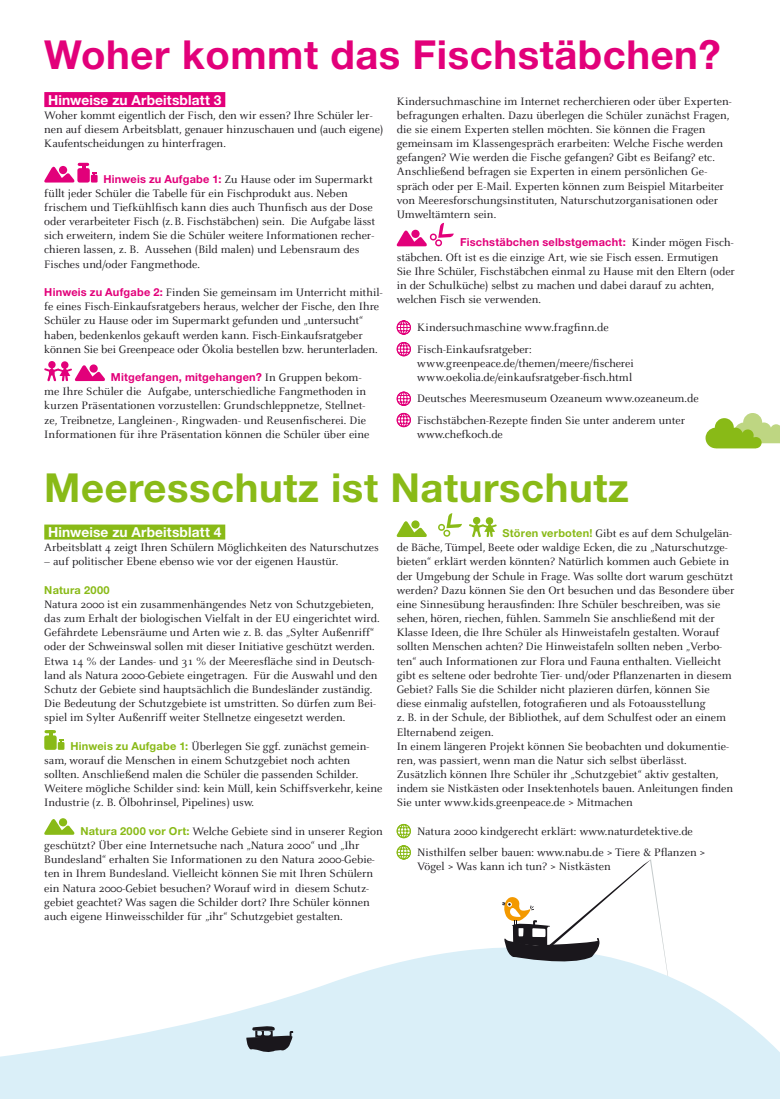
<style>
.page{position:relative;width:780px;height:1099px;background:#fff}
.page>*{position:absolute;margin:0;border:0;box-sizing:border-box;transform-origin:0 0}
.t1{font:700 40px "Helvetica Neue LT";letter-spacing:.015em;color:#e2007a}
.t2{font:700 40px "Helvetica Neue LT";letter-spacing:.015em;color:#89ba17}
.t3{font:700 13.75px "Helvetica Neue LT";letter-spacing:.01em;color:#fff}
.t4{font:11.88px/14.1px "Celeste";color:#1a171c}
.t5{font:700 11px "Helvetica Neue LT";letter-spacing:.02em;color:#e2007a}
.t6{font:700 11px "Helvetica Neue LT";letter-spacing:.025em;color:#89ba17}
.s1{font-family:"Helvetica Neue LT";font-weight:700;font-size:11px;color:#e2007a}
.s2{font-family:"Celeste";font-weight:400;font-size:11.88px;color:#1a171c}
.s3{font-family:"Helvetica Neue LT";font-weight:700;font-size:11px;color:#89ba17}
</style>
<div class="page">
<svg style="left:0;top:859px;width:780px;height:239px"></svg>
<svg style="left:501px;top:859px;width:186px;height:212px"></svg>
<div style="left:44px;top:524px;width:181px;height:15px;background:#89ba17"></div>
<div style="left:58px;top:742px;width:6px;height:7px;background:#89ba17"></div>
<div style="left:44px;top:735px;width:13px;height:14px;background:#89ba17;border-radius:2px"></div>
<svg style="left:46px;top:730px;width:18px;height:14px"></svg>
<svg style="left:44px;top:818px;width:31px;height:16px"></svg>
<div style="left:59px;top:818px;width:8px;height:8px;background:#89ba17;border-radius:50%"></div>
<svg style="left:469px;top:517px;width:27px;height:20px"></svg>
<svg style="left:438px;top:513px;width:24px;height:24px"></svg>
<svg style="left:396px;top:520px;width:31px;height:17px"></svg>
<div style="left:411px;top:520px;width:8px;height:8px;background:#89ba17;border-radius:50%"></div>
<svg style="left:396px;top:823px;width:15px;height:15px"></svg>
<svg style="left:396px;top:845px;width:15px;height:14px"></svg>
<div style="left:44px;top:92px;width:181px;height:15px;background:#e2007a"></div>
<svg style="left:44px;top:163px;width:53px;height:19px"></svg>
<svg style="left:44px;top:361px;width:61px;height:20px"></svg>
<div style="left:89px;top:364px;width:9px;height:8px;background:#e2007a;border-radius:50%"></div>
<svg style="left:396px;top:223px;width:57px;height:24px"></svg>
<svg style="left:396px;top:320px;width:15px;height:15px"></svg>
<svg style="left:396px;top:342px;width:15px;height:14px"></svg>
<svg style="left:396px;top:391px;width:15px;height:15px"></svg>
<svg style="left:396px;top:412px;width:15px;height:15px"></svg>
<svg style="left:246px;top:1024px;width:48px;height:31px"></svg>
<svg style="left:705px;top:413px;width:75px;height:35px"></svg>
<h1 class="t1" style="left:44px;top:30px;width:678px">Woher kommt das Fischstäbchen?</h1>
<p class="t3" style="left:48px;top:91px;width:175px">Hinweise zu Arbeitsblatt 3</p>
<p class="t4" style="left:44px;top:108px;width:340px">Woher kommt eigentlich der Fisch, den wir essen? Ihre Schüler ler&shy;nen auf diesem Arbeitsblatt, genauer hinzuschauen und (auch eigene)<br>Kaufentscheidungen zu hinterfragen.</p>
<p class="t4" style="left:44px;top:172px;width:332px;text-indent:59px"><span class="s1">Hinweis zu Aufgabe 1:</span> Zu Hause oder im Supermarkt füllt jeder Schüler die Tabelle für ein Fischprodukt aus. Neben frischem und Tiefkühlfisch kann dies auch Thunfisch aus der Dose oder verarbeiteter Fisch (z.B. Fischstäbchen) sein. Die Aufgabe lässt sich erweitern, indem Sie die Schüler weitere Informationen recher&shy;chieren lassen, z. B. Aussehen (Bild malen) und Lebensraum des Fisches und/oder Fangmethode.</p>
<p class="t4" style="left:44px;top:286px;width:339px"><span class="s1">Hinweis zu Aufgabe 2:</span> Finden Sie gemeinsam im Unterricht mithil&shy;fe eines Fisch-Einkaufsratgebers heraus, welcher der Fische, den Ihre Schüler zu Hause oder im Supermarkt gefunden und „untersucht“ haben, bedenkenlos gekauft werden kann. Fisch-Einkaufsratgeber können Sie bei Greenpeace oder Ökolia bestellen bzw. herunterladen.</p>
<p class="t5" style="left:111px;top:370px;width:252px">Mitgefangen, mitgehangen? <span class="s2">In Gruppen bekom-</span></p>
<p class="t4" style="left:44px;top:385px;width:327px">me Ihre Schüler die Aufgabe, unterschiedliche Fangmethoden in kurzen Präsentationen vorzustellen: Grundschleppnetze, Stellnet&shy;ze, Treibnetze, Langleinen-, Ringwaden- und Reusenfischerei. Die Informationen für ihre Präsentation können die Schüler über eine</p>
<p class="t4" style="left:396px;top:94px;width:336px">Kindersuchmaschine im Internet recherchieren oder über Experten&shy;befragungen erhalten. Dazu überlegen die Schüler zunächst Fragen, die sie einem Experten stellen möchten. Sie können die Fragen gemeinsam im Klassengespräch erarbeiten: Welche Fische werden gefangen? Wie werden die Fische gefangen? Gibt es Beifang? etc.<br>Anschließend befragen sie Experten in einem persönlichen Ge&shy;spräch oder per E-Mail. Experten können zum Beispiel Mitarbeiter von Meeresforschungsinstituten, Naturschutzorganisationen oder Umweltämtern sein.</p>
<p class="t5" style="left:460px;top:236px;width:275px">Fischstäbchen selbstgemacht: <span class="s2">Kinder mögen Fisch-</span></p>
<p class="t4" style="left:397px;top:250px;width:339px">stäbchen. Oft ist es die einzige Art, wie sie Fisch essen. Ermutigen Sie Ihre Schüler, Fischstäbchen einmal zu Hause mit den Eltern (oder in der Schulküche) selbst zu machen und dabei darauf zu achten, welchen Fisch sie verwenden.</p>
<p class="t4" style="left:417px;top:317px;width:193px;line-height:21.2px">Kindersuchmaschine www.fragfinn.de<br>Fisch-Einkaufsratgeber:</p>
<p class="t4" style="left:417px;top:356px;width:218px">www.greenpeace.de/themen/meere/fischerei www.oekolia.de/einkaufsratgeber-fisch.html</p>
<p class="t4" style="left:417px;top:388px;width:283px;line-height:21.2px">Deutsches Meeresmuseum Ozeaneum www.ozeaneum.de<br>Fischstäbchen-Rezepte finden Sie unter anderem unter</p>
<p class="t4" style="left:417px;top:427px;width:87px">www.chefkoch.de</p>
<h1 class="t2" style="left:44px;top:462px;width:586px">Meeresschutz ist Naturschutz</h1>
<p class="t3" style="left:48px;top:523px;width:175px">Hinweise zu Arbeitsblatt 4</p>
<p class="t4" style="left:44px;top:541px;width:336px">Arbeitsblatt 4 zeigt Ihren Schülern Möglichkeiten des Naturschutzes</p>
<p class="t4" style="left:44px;top:555px;width:295px">– auf politischer Ebene ebenso wie vor der eigenen Haustür.</p>
<p class="t6" style="left:44px;top:583px;width:67px">Natura 2000</p>
<p class="t4" style="left:44px;top:597px;width:337px">Natura 2000 ist ein zusammenhängendes Netz von Schutzgebieten, das zum Erhalt der biologischen Vielfalt in der EU eingerichtet wird.<br>Gefährdete Lebensräume und Arten wie z. B. das „Sylter Außenriff“ oder der Schweinswal sollen mit dieser Initiative geschützt werden.<br>Etwa 14 % der Landes- und 31 % der Meeresfläche sind in Deutsch&shy;land als Natura 2000-Gebiete eingetragen. Für die Auswahl und den Schutz der Gebiete sind hauptsächlich die Bundesländer zuständig.<br>Die Bedeutung der Schutzgebiete ist umstritten. So dürfen zum Bei&shy;spiel im Sylter Außenriff weiter Stellnetze eingesetzt werden.</p>
<p class="t4" style="left:44px;top:739px;width:339px;text-indent:26px"><span class="s3">Hinweis zu Aufgabe 1:</span> Überlegen Sie ggf. zunächst gemein&shy;sam, worauf die Menschen in einem Schutzgebiet noch achten sollten. Anschließend malen die Schüler die passenden Schilder.<br>Weitere mögliche Schilder sind: kein Müll, kein Schiffsverkehr, keine Industrie (z. B. Ölbohrinsel, Pipelines) usw.</p>
<p class="t4" style="left:44px;top:824px;width:340px;text-indent:36px"><span class="s3">Natura 2000 vor Ort:</span> Welche Gebiete sind in unserer Region geschützt? Über eine Internetsuche nach „Natura 2000“ und „Ihr Bundesland“ erhalten Sie Informationen zu den Natura 2000-Gebie&shy;ten in Ihrem Bundesland. Vielleicht können Sie mit Ihren Schülern ein Natura 2000-Gebiet besuchen? Worauf wird in diesem Schutz&shy;gebiet geachtet? Was sagen die Schilder dort? Ihre Schüler können auch eigene Hinweisschilder für „ihr“ Schutzgebiet gestalten.</p>
<p class="t4" style="left:396px;top:526px;width:339px;text-indent:106px"><span class="s3">Stören verboten!</span> Gibt es auf dem Schulgelän&shy;de Bäche, Tümpel, Beete oder waldige Ecken, die zu „Naturschutzge&shy;bieten“ erklärt werden könnten? Natürlich kommen auch Gebiete in der Umgebung der Schule in Frage. Was sollte dort warum geschützt werden? Dazu können Sie den Ort besuchen und das Besondere über eine Sinnesübung herausfinden: Ihre Schüler beschreiben, was sie sehen, hören, riechen, fühlen. Sammeln Sie anschließend mit der Klasse Ideen, die Ihre Schüler als Hinweistafeln gestalten. Worauf sollten Menschen achten? Die Hinweistafeln sollten neben „Verbo&shy;ten“ auch Informationen zur Flora und Fauna enthalten. Vielleicht gibt es seltene oder bedrohte Tier- und/oder Pflanzenarten in diesem Gebiet? Falls Sie die Schilder nicht plazieren dürfen, können Sie diese einmalig aufstellen, fotografieren und als Fotoausstellung<br>z. B. in der Schule, der Bibliothek, auf dem Schulfest oder an einem Elternabend zeigen.<br>In einem längeren Projekt können Sie beobachten und dokumentie&shy;ren, was passiert, wenn man die Natur sich selbst überlässt.<br>Zusätzlich können Ihre Schüler ihr „Schutzgebiet“ aktiv gestalten, indem sie Nistkästen oder Insektenhotels bauen. Anleitungen finden Sie unter www.kids.greenpeace.de &gt; Mitmachen</p>
<p class="t4" style="left:417px;top:821px;width:289px;line-height:21.2px">Natura 2000 kindgerecht erklärt: www.naturdetektive.de<br>Nisthilfen selber bauen: www.nabu.de &gt; Tiere &amp; Pflanzen &gt;</p>
<p class="t4" style="left:417px;top:860px;width:195px">Vögel &gt; Was kann ich tun? &gt; Nistkästen</p>
</div>
